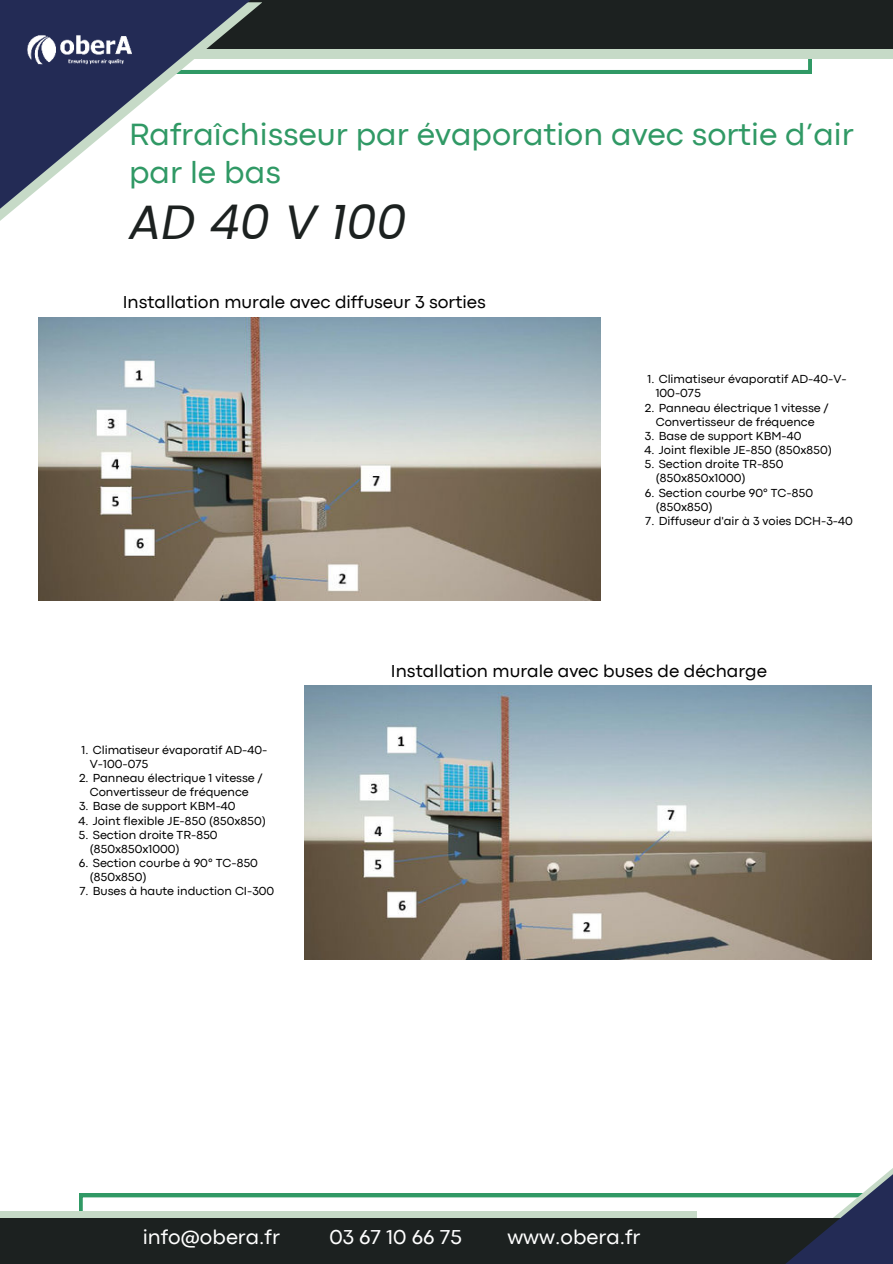
<style>
.page{position:relative;width:893px;height:1264px;background:#fff}
.page>*{position:absolute;margin:0;border:0;box-sizing:border-box;transform-origin:0 0}
.t1{font:italic 48px "Poppins";color:#1c2120}
.t2{font:32.1px/38.2px "Codec Pro";color:#309965}
.t3{font:21px "Codec Pro";color:#fff}
.t4{font:18px "Codec Pro";color:#000}
.t5{font:12.15px/14.1px "Codec Pro";color:#000}
</style>
<div class="page">
<svg style="left:268px;top:59px;width:543px;height:14px"></svg>
<div style="left:16px;top:0;width:876px;height:59px;background:#c6dac7"></div>
<div style="left:0;top:0;width:892px;height:49px;background:#1c2120"></div>
<svg style="left:0;top:0;width:268px;height:210px"></svg>
<svg style="left:79px;top:1193px;width:651px;height:25px"></svg>
<div style="left:0;top:1211px;width:696px;height:52px;background:#c6dac7"></div>
<div style="left:0;top:1218px;width:892px;height:45px;background:#1c2120"></div>
<svg style="left:767px;top:1169px;width:125px;height:94px"></svg>
<img style="left:38px;top:317px;width:563px;height:283px">
<img style="left:304px;top:685px;width:567px;height:274px">
<img style="left:14px;top:25px;width:131px;height:48px">
<h2 class="t2" style="left:129px;top:114px;width:726px">Rafraîchisseur par évaporation avec sortie d’air par le bas</h2>
<h1 class="t1" style="left:129px;top:194px;width:279px">AD 40 V 100</h1>
<h3 class="t4" style="left:123px;top:291px;width:364px">Installation murale avec diffuseur 3 sorties</h3>
<p class="t5" style="left:655px;top:372px;width:192px;text-indent:-8px">1. Climatiseur évaporatif AD-40-V-<br>100-075</p>
<p class="t5" style="left:645px;top:400px;width:185px;text-align:center">2. Panneau électrique 1 vitesse /<br>Convertisseur de fréquence</p>
<p class="t5" style="left:645px;top:428px;width:158px">3. Base de support KBM-40</p>
<p class="t5" style="left:644px;top:443px;width:189px">4. Joint flexible JE-850 (850x850)</p>
<p class="t5" style="left:655px;top:457px;width:129px;text-indent:-11px">5. Section droite TR-850 (850x850x1000)</p>
<p class="t5" style="left:655px;top:485px;width:159px;text-indent:-11px">6. Section courbe 90° TC-850 (850x850)</p>
<p class="t5" style="left:645px;top:514px;width:209px">7. Diffuseur d'air à 3 voies DCH-3-40</p>
<p class="t5" style="left:90px;top:742px;width:179px;text-indent:-8px">1. Climatiseur évaporatif AD-40-<br>V-100-075</p>
<p class="t5" style="left:79px;top:770px;width:185px;text-align:center">2. Panneau électrique 1 vitesse /<br>Convertisseur de fréquence</p>
<p class="t5" style="left:79px;top:799px;width:158px">3. Base de support KBM-40</p>
<p class="t5" style="left:78px;top:813px;width:189px">4. Joint flexible JE-850 (850x850)</p>
<p class="t5" style="left:90px;top:827px;width:129px;text-indent:-11px">5. Section droite TR-850 (850x850x1000)</p>
<p class="t5" style="left:90px;top:855px;width:170px;text-indent:-11px">6. Section courbe à 90° TC-850 (850x850)</p>
<p class="t5" style="left:79px;top:884px;width:196px">7. Buses à haute induction CI-300</p>
<h3 class="t4" style="left:391px;top:660px;width:377px">Installation murale avec buses de décharge</h3>
<h3 class="t3" style="left:143px;top:1224px;width:139px">info@obera.fr</h3>
<h3 class="t3" style="left:507px;top:1224px;width:135px">www.obera.fr</h3>
<h3 class="t3" style="left:329px;top:1224px;width:134px">03 67 10 66 75</h3>
<h3 class="t3" style="left:133px;top:1226px;width:139px">info@obera.fr</h3>
<h3 class="t3" style="left:497px;top:1226px;width:135px">www.obera.fr</h3>
<h3 class="t3" style="left:319px;top:1226px;width:134px">03 67 10 6 75</h3>
</div>
